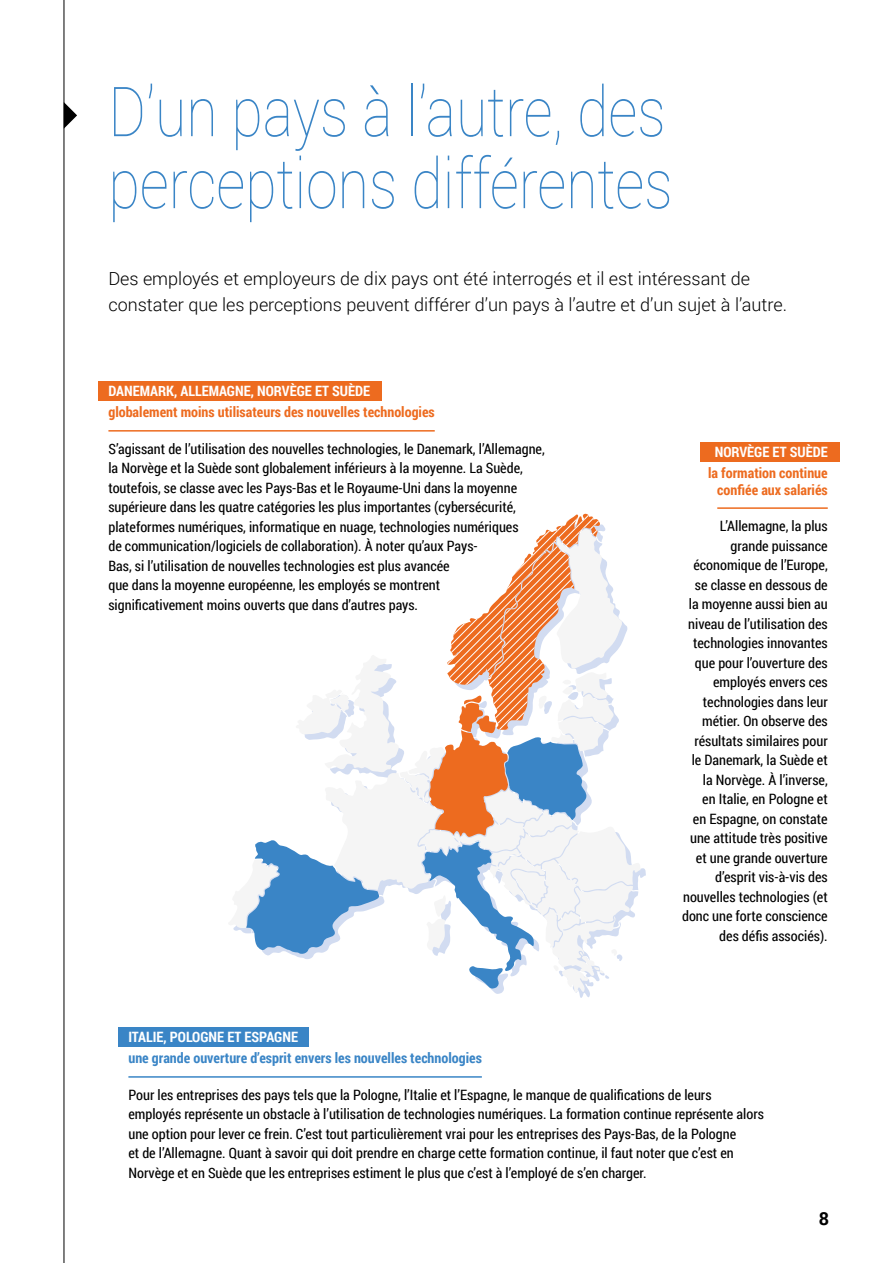
<style>
.page{position:relative;width:893px;height:1263px;background:#fff}
.page>*{position:absolute;margin:0;border:0;box-sizing:border-box;transform-origin:0 0}
.t1{font:100 69px/72px "Roboto";color:#3a85c6;scale:.83 1}
.t2{font:300 18px/25.5px "Roboto";color:#000}
.t3{font:700 18px "Roboto";color:#000}
.t4{font:14.25px/19.5px "Roboto Condensed";color:#000}
.t5{font:700 14.25px/16.5px "Roboto Condensed";color:#ed6b1f;text-align:right}
.t6{font:700 14.25px "Roboto Condensed";color:#fff}
.t7{font:700 14.25px "Roboto Condensed";color:#3a85c6}
</style>
<div class="page">
<div style="left:118px;top:1027px;width:191px;height:20px;background:#3a85c6"></div>
<div style="left:99px;top:381px;width:283px;height:20px;background:#ed6b1f"></div>
<div style="left:700px;top:442px;width:140px;height:20px;background:#ed6b1f"></div>
<hr style="left:64px;top:0;width:1px;height:1263px;background:#000">
<svg style="left:64px;top:102px;width:13px;height:27px"></svg>
<svg style="left:233px;top:513px;width:413px;height:485px"></svg>
<hr style="left:128px;top:1076px;width:354px;height:2px;background:#3a85c6">
<hr style="left:717px;top:507px;width:111px;height:2px;background:#ed6b1f">
<hr style="left:108px;top:430px;width:327px;height:2px;background:#ed6b1f">
<h1 class="t1" style="left:108px;top:73px;width:681px">D’un pays à l’autre, des perceptions différentes</h1>
<p class="t2" style="left:108px;top:265px;width:680px">Des employés et employeurs de dix pays ont été interrogés et il est intéressant de constater que les perceptions peuvent différer d’un pays à l’autre et d’un sujet à l’autre.</p>
<p class="t6" style="left:108px;top:381px;width:263px">DANEMARK, ALLEMAGNE, NORVÈGE ET SUÈDE</p>
<p class="t5" style="left:108px;top:403px;width:328px">globalement moins utilisateurs des nouvelles technologies</p>
<p class="t4" style="left:108px;top:438px;width:438px">S’agissant de l’utilisation des nouvelles technologies, le Danemark, l’Allemagne, la Norvège et la Suède sont globalement inférieurs à la moyenne. La Suède, toutefois, se classe avec les Pays-Bas et le Royaume-Uni dans la moyenne supérieure dans les quatre catégories les plus importantes (cybersécurité, plateformes numériques, informatique en nuage, technologies numériques<br>de communication/logiciels de collaboration). À noter qu’aux Pays-<br>Bas, si l’utilisation de nouvelles technologies est plus avancée<br>que dans la moyenne européenne, les employés se montrent<br>significativement moins ouverts que dans d’autres pays.</p>
<p class="t6" style="left:715px;top:442px;width:115px">NORVÈGE ET SUÈDE</p>
<p class="t5" style="left:708px;top:464px;width:121px">la formation continue confiée aux salariés</p>
<p class="t4" style="left:682px;top:516px;width:147px;text-align:right">L’Allemagne, la plus grande puissance économique de l’Europe, se classe en dessous de la moyenne aussi bien au niveau de l’utilisation des technologies innovantes que pour l’ouverture des employés envers ces technologies dans leur métier. On observe des résultats similaires pour le Danemark, la Suède et la Norvège. À l’inverse,<br>en Italie, en Pologne et<br>en Espagne, on constate une attitude très positive et une grande ouverture d’esprit vis-à-vis des nouvelles technologies (et donc une forte conscience des défis associés).</p>
<p class="t6" style="left:128px;top:1027px;width:171px">ITALIE, POLOGNE ET ESPAGNE</p>
<p class="t7" style="left:128px;top:1048px;width:355px">une grande ouverture d’esprit envers les nouvelles technologies</p>
<p class="t4" style="left:128px;top:1085px;width:637px">Pour les entreprises des pays tels que la Pologne, l’Italie et l’Espagne, le manque de qualifications de leurs employés représente un obstacle à l’utilisation de technologies numériques. La formation continue représente alors une option pour lever ce frein. C’est tout particulièrement vrai pour les entreprises des Pays-Bas, de la Pologne<br>et de l’Allemagne. Quant à savoir qui doit prendre en charge cette formation continue, il faut noter que c’est en Norvège et en Suède que les entreprises estiment le plus que c’est à l’employé de s’en charger.</p>
<p class="t3" style="left:819px;top:1205px;width:12px">8</p>
</div>
